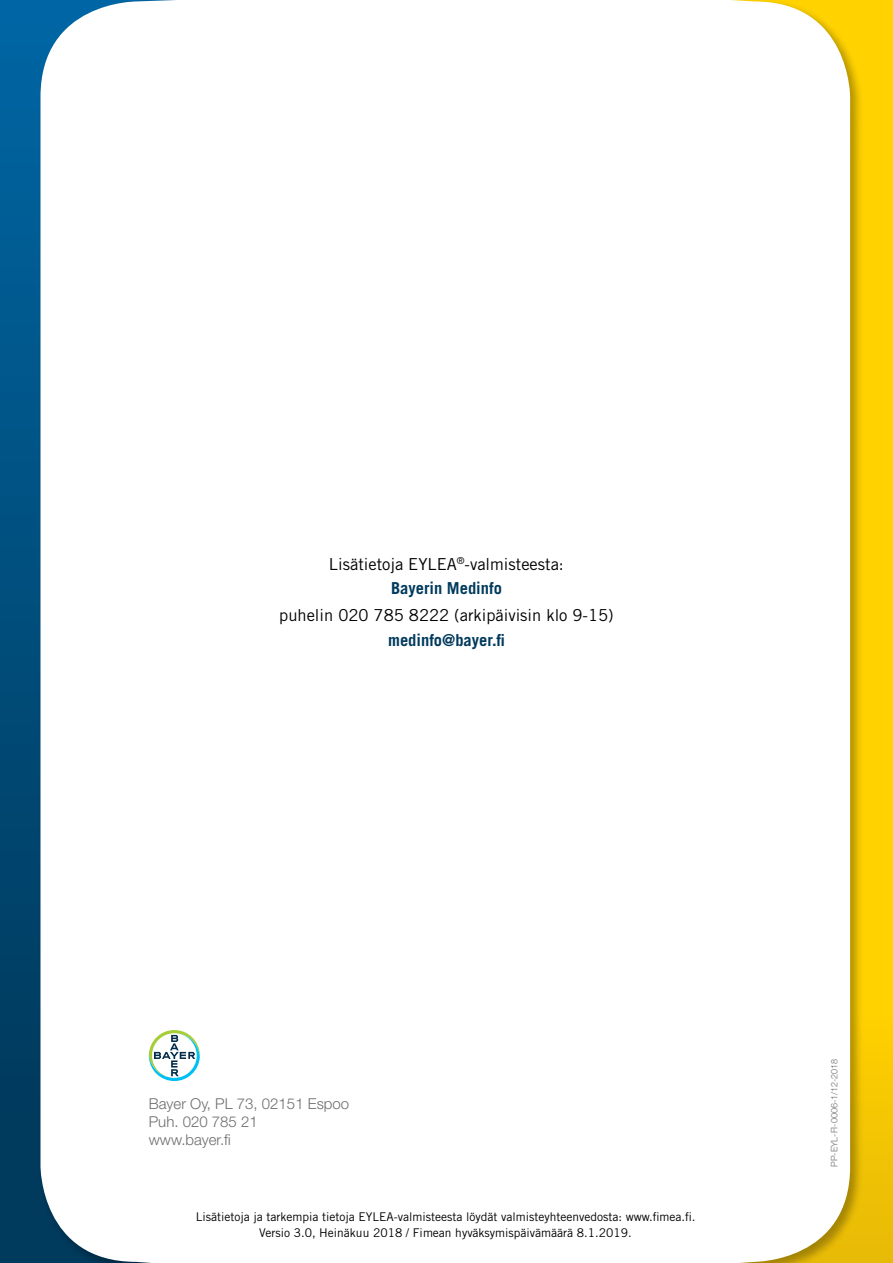
<style>
.page{position:relative;width:893px;height:1263px;background:#fff}
.page>*{position:absolute;margin:0;border:0;box-sizing:border-box;transform-origin:0 0}
.t1{font:16.5px/24.8px "Trade Gothic LT Std";color:#000;text-align:center}
.t2{font:700 16.5px "Trade Gothic LT Std";color:#003a5d}
.t3{font:300 15px/18px "Helvetica Neue LT Std";color:#6d6e71}
.t4{font:12px/16.5px "Trade Gothic LT Std";color:#000;text-align:center}
.t5{font:300 9px "Helvetica Neue LT Std";color:#6d6e71}
.s1{font-weight:700;color:#003a5d}
</style>
<div class="page">
<div style="left:316px;top:0;width:577px;height:1263px;background:linear-gradient(to bottom,#ffd600,#f6c902)"></div>
<div style="left:0;top:0;width:579px;height:1263px;background:linear-gradient(to bottom,#0065a3,#003555)"></div>
<div style="left:38px;top:0;width:826px;height:1263px;background:#000;opacity:.3"></div>
<div style="left:40px;top:1px;width:810px;height:1261px;background:#fff;border-radius:95px"></div>
<svg style="left:149px;top:1030px;width:51px;height:51px"></svg>
<h1 class="t1" style="left:329px;top:551px;width:236px">Lisätietoja EYLEA<sup>®</sup>-valmisteesta:<br><span class="s1">Bayerin Medinfo</span></h1>
<h1 class="t1" style="left:279px;top:602px;width:336px">puhelin 020 785 8222 (arkipäivisin klo 9-15)</h1>
<h1 class="t2" style="left:388px;top:629px;width:118px">medinfo@bayer.fi</h1>
<p class="t3" style="left:149px;top:1094px;width:202px">Bayer Oy, PL 73, 02151 Espoo<br>Puh. 020 785 21<br>www.bayer.fi</p>
<p class="t4" style="left:196px;top:1208px;width:501px">Lisätietoja ja tarkempia tietoja EYLEA-valmisteesta löydät valmisteyhteenvedosta: www.fimea.fi.<br>Versio 3.0, Heinäkuu 2018 / Fimean hyväksymispäivämäärä 8.1.2019.</p>
<p class="t5" style="left:829px;top:1167px;width:110px;rotate:-90deg">PP-EYL-FI-0006-1/12-2018</p>
</div>
